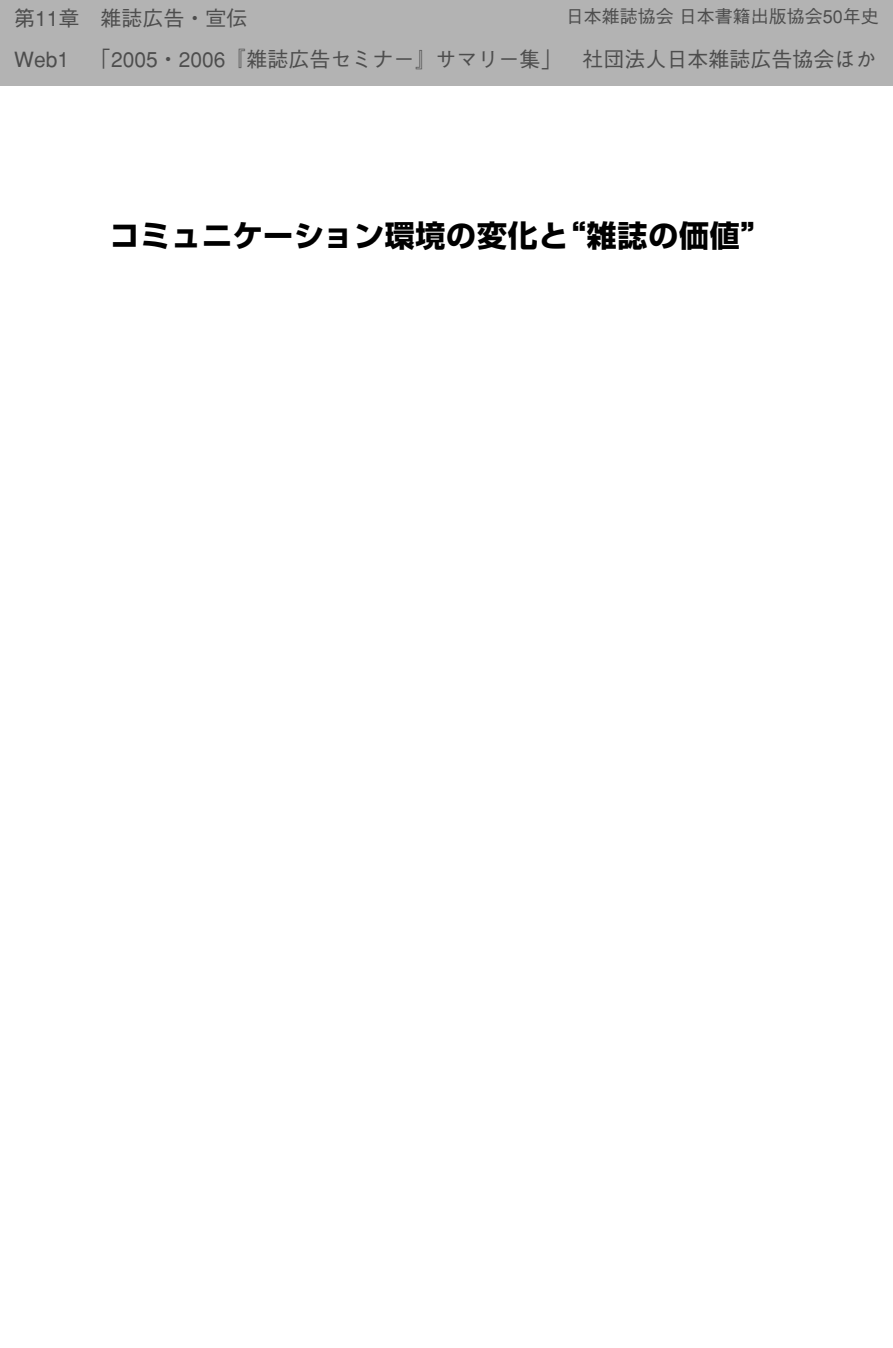
<style>
.page{position:relative;width:893px;height:1348px;background:#fff}
.page>*{position:absolute;margin:0;border:0;box-sizing:border-box;transform-origin:0 0}
.t1{font:30px "Shin Go Bold 83 pv RKSJ H";letter-spacing:.025em;color:#000}
.t2{font:500 21px "Gothic BBB";color:#4d4d4d}
.t3{font:500 18px "Gothic BBB";color:#4d4d4d}
</style>
<div class="page">
<div style="left:0;top:0;width:892px;height:85px;background:#b3b3b3"></div>
<p class="t2" style="left:14px;top:7px;width:235px">第11章　雑誌広告・宣伝</p>
<p class="t3" style="left:566px;top:6px;width:315px">日本雑誌協会日本書籍出版協会50年史</p>
<p class="t2" style="left:14px;top:47px;width:864px">Web1 「2005・2006『雑誌広告セミナー』サマリー集」 社団法人日本雑誌広告協会ほか</p>
<p class="t1" style="left:110px;top:215px;width:662px">コミュニケーション環境の変化と“雑誌の価値”</p>
</div>
